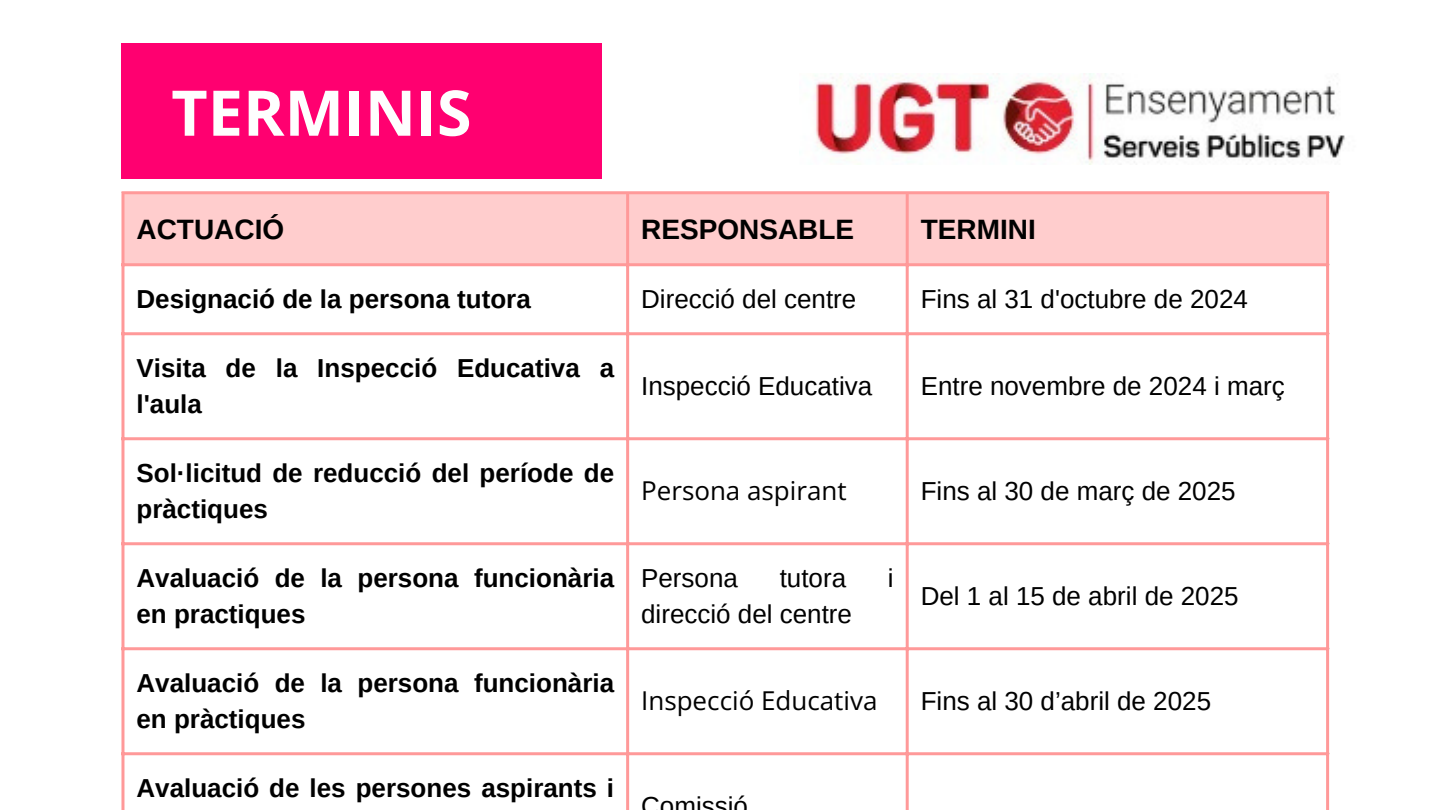
<style>
.page{position:relative;width:1440px;height:810px;background:#fff}
.page>*{position:absolute;margin:0;border:0;box-sizing:border-box;transform-origin:0 0}
.t1{font:700 63px "Open Sans";color:#fefefe}
.t2{font:700 28px "Arimo";color:#000}
.t3{font:700 26px/36px "Arimo";color:#000}
.t4{font:26px "Arimo";color:#000}
.t5{font:26px "Open Sans";color:#000}
</style>
<div class="page">
<div style="left:121px;top:44px;width:481px;height:135px;background:#ff0070"></div>
<img style="left:814px;top:74px;width:531px;height:90px">
<div style="left:124px;top:194px;width:1202px;height:69px;background:#ffcdcd"></div>
<hr style="left:121px;top:194px;width:3px;height:616px;background:#f99">
<hr style="left:626px;top:194px;width:3px;height:616px;background:#f99">
<hr style="left:906px;top:194px;width:3px;height:616px;background:#f99">
<hr style="left:1326px;top:194px;width:3px;height:616px;background:#f99">
<hr style="left:121px;top:191px;width:1208px;height:3px;background:#f99">
<hr style="left:121px;top:263px;width:1208px;height:3px;background:#f99">
<hr style="left:121px;top:332px;width:1208px;height:3px;background:#f99">
<hr style="left:121px;top:437px;width:1208px;height:3px;background:#f99">
<hr style="left:121px;top:542px;width:1208px;height:3px;background:#f99">
<hr style="left:121px;top:647px;width:1208px;height:3px;background:#f99">
<hr style="left:121px;top:752px;width:1208px;height:3px;background:#f99">
<hr style="left:121px;top:809px;width:1208px;height:1px;background:#f99">
<p class="t1" style="left:171px;top:68px;width:302px">TERMINIS</p>
<p class="t2" style="left:136px;top:213px;width:149px">ACTUACIÓ</p>
<p class="t2" style="left:641px;top:213px;width:215px">RESPONSABLE</p>
<p class="t2" style="left:921px;top:213px;width:117px">TERMINI</p>
<p class="t3" style="left:136px;top:280px;width:396px">Designació de la persona tutora</p>
<p class="t4" style="left:641px;top:284px;width:217px">Direcció del centre</p>
<p class="t4" style="left:921px;top:284px;width:329px">Fins al 31 d'octubre de 2024</p>
<p class="t3" style="left:136px;top:349px;width:479px">Visita de la Inspecció Educativa a l'aula</p>
<p class="t3" style="left:136px;top:454px;width:479px">Sol·licitud de reducció del període de pràctiques</p>
<p class="t4" style="left:641px;top:371px;width:233px">Inspecció Educativa</p>
<p class="t4" style="left:921px;top:371px;width:366px">Entre novembre de 2024 i març</p>
<p class="t5" style="left:641px;top:472px;width:207px">Persona aspirant</p>
<p class="t4" style="left:921px;top:476px;width:316px">Fins al 30 de març de 2025</p>
<p class="t3" style="left:136px;top:559px;width:479px">Avaluació de la persona funcionària en practiques</p>
<p class="t4" style="left:641px;top:563px;width:98px">Persona</p>
<p class="t4" style="left:780px;top:563px;width:68px">tutora</p>
<p class="t4" style="left:888px;top:563px;width:7px">i</p>
<p class="t4" style="left:641px;top:599px;width:212px">direcció del centre</p>
<p class="t4" style="left:921px;top:581px;width:319px">Del 1 al 15 de abril de 2025</p>
<p class="t3" style="left:136px;top:664px;width:479px">Avaluació de la persona funcionària en pràctiques</p>
<p class="t3" style="left:136px;top:769px;width:479px">Avaluació de les persones aspirants i</p>
<p class="t5" style="left:641px;top:682px;width:238px">Inspecció Educativa</p>
<p class="t4" style="left:921px;top:686px;width:292px">Fins al 30 d’abril de 2025</p>
<p class="t4" style="left:641px;top:791px;width:108px">Comissió</p>
</div>
